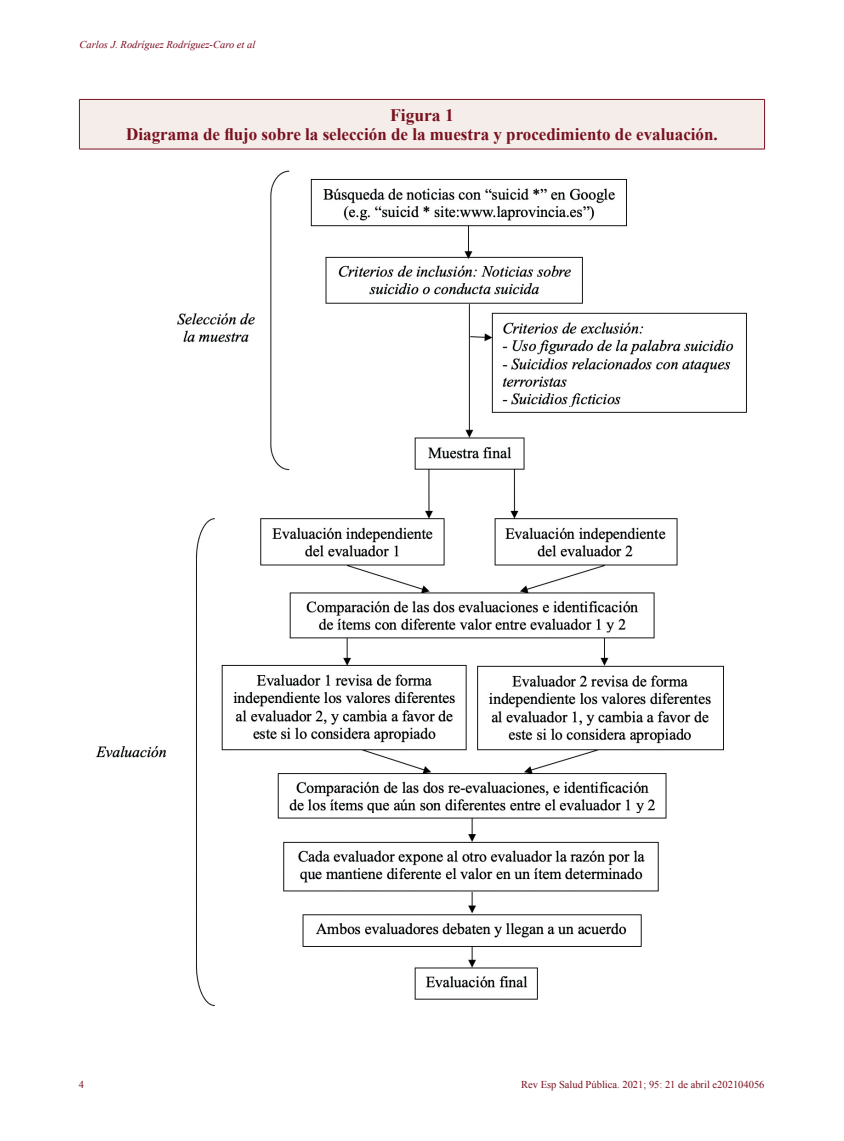
<style>
.page{position:relative;width:844px;height:1141px;background:#fff}
.page>*{position:absolute;margin:0;border:0;box-sizing:border-box;transform-origin:0 0}
.t1{font:700 17.5px/19.2px "Times New Roman";color:#79101e;text-align:center}
.t2{font:10.5px "Times New Roman";color:#79101e}
.t3{font:italic 10.5px "Times New Roman";color:#7a071e}
</style>
<div class="page">
<div style="left:79px;top:99px;width:685px;height:50px;background:#f4edea"></div>
<hr style="left:79px;top:100px;width:1px;height:49px;background:#79101e">
<hr style="left:764px;top:100px;width:1px;height:49px;background:#79101e">
<hr style="left:79px;top:99px;width:685px;height:1px;background:#79101e">
<hr style="left:79px;top:149px;width:685px;height:1px;background:#79101e">
<img style="left:95px;top:170px;width:652px;height:836px">
<p class="t3" style="left:79px;top:38px;width:177px">Carlos J. Rodríguez Rodríguez-Caro et al</p>
<p class="t1" style="left:126px;top:105px;width:593px">Figura 1<br>Diagrama de flujo sobre la selección de la muestra y procedimiento de evaluación.</p>
<p class="t2" style="left:79px;top:1077px;width:7px">4</p>
<p class="t2" style="left:521px;top:1077px;width:245px">Rev Esp Salud Pública. 2021; 95: 21 de abril e202104056</p>
</div>
